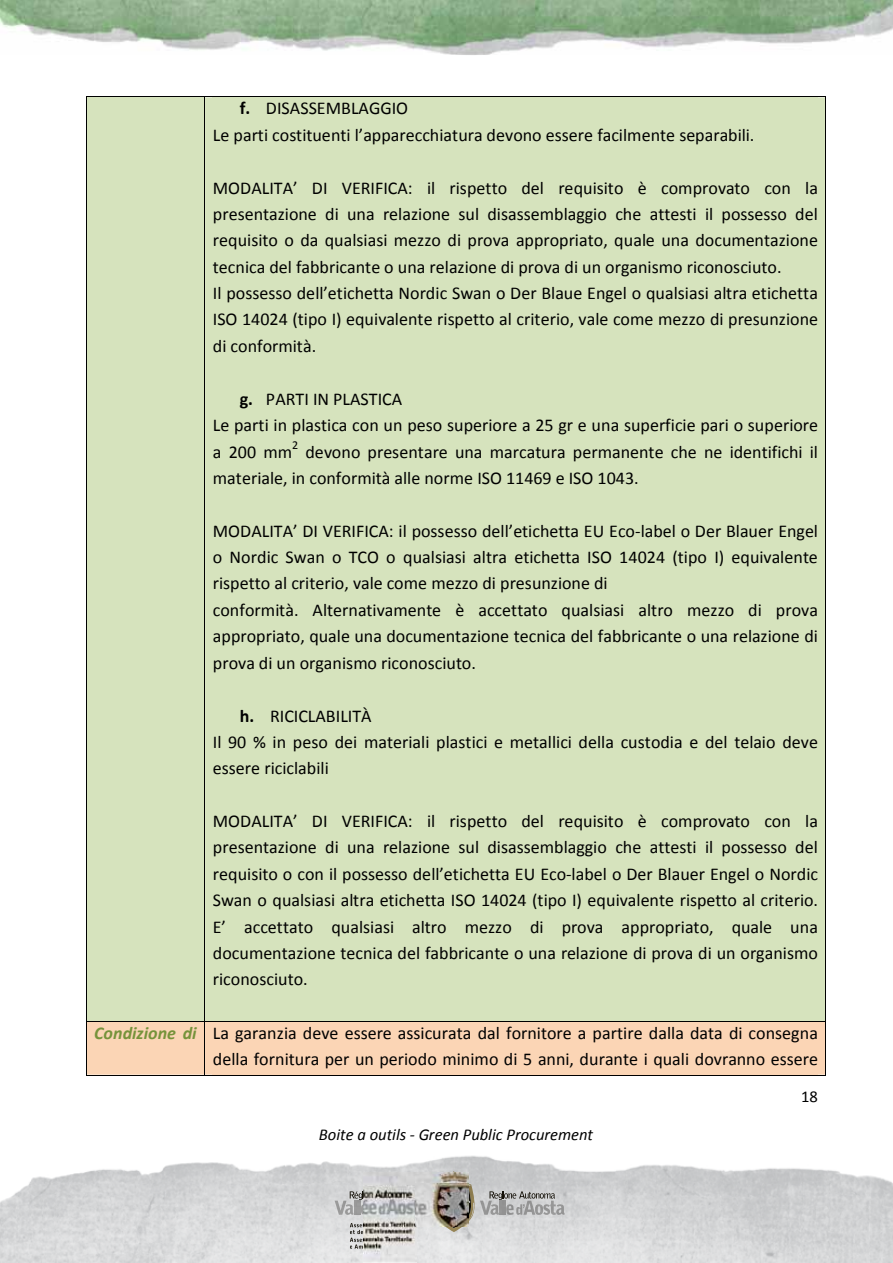
<style>
.page{position:relative;width:893px;height:1263px;background:#fff}
.page>*{position:absolute;margin:0;border:0;box-sizing:border-box;transform-origin:0 0}
.t1{font:18px/26.4px "Calibri";color:#000}
.t2{font:italic 16.65px "Calibri";color:#000}
.t3{font:16.65px "Calibri";color:#000}
.t4{font:12px "Calibri";color:#000}
.s1{font-weight:700}
.s2{font-weight:700;font-style:italic;color:#76933b}
</style>
<div class="page">
<img style="left:0;top:1155px;width:893px;height:108px">
<img style="left:0;top:0;width:893px;height:55px">
<img style="left:480px;top:1201px;width:9px;height:14px">
<svg style="left:489px;top:1191px;width:75px;height:24px;background:#ababab"></svg>
<img style="left:335px;top:1201px;width:10px;height:14px">
<svg style="left:345px;top:1191px;width:18px;height:24px"></svg>
<img style="left:445px;top:1184px;width:33px;height:48px">
<img style="left:472px;top:1202px;width:2px;height:19px">
<img style="left:451px;top:1188px;width:21px;height:40px">
<svg style="left:468px;top:1185px;width:3px;height:17px"></svg>
<img style="left:453px;top:1171px;width:16px;height:5px">
<svg style="left:350px;top:1223px;width:13px;height:26px"></svg>
<div style="left:87px;top:97px;width:117px;height:924px;background:#d6e3bd"></div>
<div style="left:205px;top:97px;width:621px;height:924px;background:#d6e3bd"></div>
<div style="left:213px;top:97px;width:605px;height:27px;background:#d6e3bd"></div>
<div style="left:213px;top:124px;width:605px;height:26px;background:#d6e3bd"></div>
<div style="left:213px;top:150px;width:605px;height:26px;background:#d6e3bd"></div>
<div style="left:213px;top:176px;width:605px;height:27px;background:#d6e3bd"></div>
<div style="left:213px;top:203px;width:605px;height:26px;background:#d6e3bd"></div>
<div style="left:213px;top:229px;width:605px;height:27px;background:#d6e3bd"></div>
<div style="left:213px;top:256px;width:605px;height:26px;background:#d6e3bd"></div>
<div style="left:213px;top:282px;width:605px;height:26px;background:#d6e3bd"></div>
<div style="left:213px;top:308px;width:605px;height:27px;background:#d6e3bd"></div>
<div style="left:213px;top:335px;width:605px;height:26px;background:#d6e3bd"></div>
<div style="left:213px;top:361px;width:605px;height:27px;background:#d6e3bd"></div>
<div style="left:213px;top:388px;width:605px;height:26px;background:#d6e3bd"></div>
<div style="left:213px;top:414px;width:605px;height:26px;background:#d6e3bd"></div>
<div style="left:213px;top:440px;width:605px;height:27px;background:#d6e3bd"></div>
<div style="left:213px;top:467px;width:605px;height:26px;background:#d6e3bd"></div>
<div style="left:213px;top:493px;width:605px;height:26px;background:#d6e3bd"></div>
<div style="left:213px;top:519px;width:605px;height:27px;background:#d6e3bd"></div>
<div style="left:213px;top:546px;width:605px;height:26px;background:#d6e3bd"></div>
<div style="left:213px;top:572px;width:605px;height:27px;background:#d6e3bd"></div>
<div style="left:213px;top:599px;width:605px;height:26px;background:#d6e3bd"></div>
<div style="left:213px;top:625px;width:605px;height:27px;background:#d6e3bd"></div>
<div style="left:213px;top:652px;width:605px;height:26px;background:#d6e3bd"></div>
<div style="left:213px;top:678px;width:605px;height:26px;background:#d6e3bd"></div>
<div style="left:213px;top:704px;width:605px;height:27px;background:#d6e3bd"></div>
<div style="left:213px;top:731px;width:605px;height:26px;background:#d6e3bd"></div>
<div style="left:213px;top:757px;width:605px;height:26px;background:#d6e3bd"></div>
<div style="left:213px;top:783px;width:605px;height:27px;background:#d6e3bd"></div>
<div style="left:213px;top:810px;width:605px;height:26px;background:#d6e3bd"></div>
<div style="left:213px;top:836px;width:605px;height:27px;background:#d6e3bd"></div>
<div style="left:213px;top:863px;width:605px;height:26px;background:#d6e3bd"></div>
<div style="left:213px;top:889px;width:605px;height:26px;background:#d6e3bd"></div>
<div style="left:213px;top:915px;width:605px;height:27px;background:#d6e3bd"></div>
<div style="left:213px;top:942px;width:605px;height:26px;background:#d6e3bd"></div>
<div style="left:213px;top:968px;width:605px;height:27px;background:#d6e3bd"></div>
<div style="left:213px;top:995px;width:605px;height:26px;background:#d6e3bd"></div>
<hr style="left:87px;top:96px;width:117px;height:1px;background:#000">
<hr style="left:205px;top:96px;width:621px;height:1px;background:#000">
<hr style="left:86px;top:97px;width:1px;height:924px;background:#000">
<hr style="left:204px;top:97px;width:1px;height:924px;background:#000">
<hr style="left:826px;top:97px;width:1px;height:924px;background:#000">
<div style="left:86px;top:1021px;width:740px;height:55px;background:#fbd5b5"></div>
<img style="left:363px;top:1172px;width:53px;height:91px">
<img style="left:415px;top:1172px;width:53px;height:54px">
<p class="t1" style="left:213px;top:95px;width:543px;text-indent:27px"><span class="s1">f.</span> DISASSEMBLAGGIO<br>Le parti costituenti l’apparecchiatura devono essere facilmente separabili.</p>
<p class="t1" style="left:213px;top:174px;width:607px">MODALITA’ DI VERIFICA: il rispetto del requisito è comprovato con la presentazione di una relazione sul disassemblaggio che attesti il possesso del requisito o da qualsiasi mezzo di prova appropriato, quale una documentazione tecnica del fabbricante o una relazione di prova di un organismo riconosciuto.<br>Il possesso dell’etichetta Nordic Swan o Der Blaue Engel o qualsiasi altra etichetta ISO 14024 (tipo I) equivalente rispetto al criterio, vale come mezzo di presunzione di conformità.</p>
<p class="t1" style="left:213px;top:386px;width:607px;text-indent:27px"><span class="s1">g.</span> PARTI IN PLASTICA<br>Le parti in plastica con un peso superiore a 25 gr e una superficie pari o superiore a 200 mm</p>
<p class="t4" style="left:292px;top:438px;width:8px">2</p>
<p class="t1" style="left:213px;top:438px;width:607px;text-indent:93px">devono presentare una marcatura permanente che ne identifichi il materiale, in conformità alle norme ISO 11469 e ISO 1043.</p>
<p class="t1" style="left:213px;top:517px;width:607px">MODALITA’ DI VERIFICA: il possesso dell’etichetta EU Eco-label o Der Blauer Engel o Nordic Swan o TCO o qualsiasi altra etichetta ISO 14024 (tipo I) equivalente rispetto al criterio, vale come mezzo di presunzione di<br>conformità. Alternativamente è accettato qualsiasi altro mezzo di prova appropriato, quale una documentazione tecnica del fabbricante o una relazione di prova di un organismo riconosciuto.</p>
<p class="t1" style="left:213px;top:702px;width:607px;text-indent:27px"><span class="s1">h.</span> RICICLABILITÀ<br>Il 90 % in peso dei materiali plastici e metallici della custodia e del telaio deve essere riciclabili</p>
<p class="t1" style="left:213px;top:808px;width:607px;text-align:justify">MODALITA’ DI VERIFICA: il rispetto del requisito è comprovato con la presentazione di una relazione sul disassemblaggio che attesti il possesso del requisito o con il possesso dell’etichetta EU Eco-label o Der Blauer Engel o Nordic Swan o qualsiasi altra etichetta ISO 14024 (tipo I) equivalente rispetto al criterio.<br>E’ accettato qualsiasi altro mezzo di prova appropriato, quale una documentazione tecnica del fabbricante o una relazione di prova di un organismo riconosciuto.</p>
<p class="t1" style="left:94px;top:1020px;width:725px;text-align:right"><span class="s2">Condizione di</span> La garanzia deve essere assicurata dal fornitore a partire dalla data di consegna della fornitura per un periodo minimo di 5 anni, durante i quali dovranno essere</p>
<p class="t2" style="left:319px;top:1123px;width:276px">Boite a outils - Green Public Procurement</p>
<p class="t3" style="left:801px;top:1086px;width:18px">18</p>
</div>
